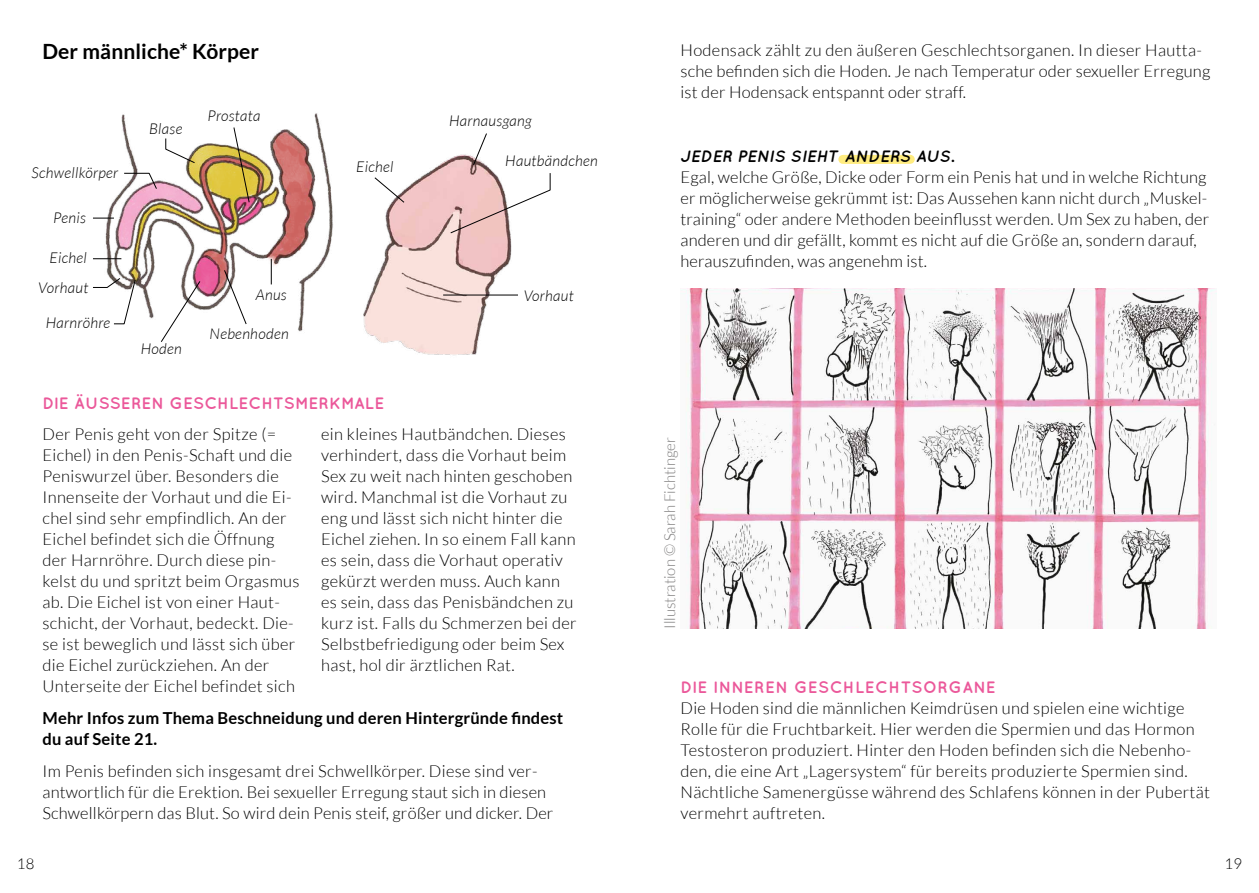
<style>
.page{position:relative;width:1259px;height:893px;background:#fff}
.page>*{position:absolute;margin:0;border:0;box-sizing:border-box;transform-origin:0 0}
.t1{font:700 21px "Lato";letter-spacing:.005em;color:#000}
.t2{font:300 16.5px/21px "Lato";letter-spacing:.02em;color:#000}
.t3{font:700 16.5px/21px "Lato";letter-spacing:.01em;color:#000}
.t4{font:700 16.5px "Quicksand";letter-spacing:.01em;color:#eb589a}
.t5{font:700 16.5px "Quicksand";letter-spacing:.03em;color:#eb589a}
.t6{font:italic 700 16.5px "Quicksand";color:#000}
.t7{font:italic 300 15px "Lato";letter-spacing:.02em;color:#000}
.t8{font:300 15px "Lato";color:#7c7b7b}
.t9{font:300 15px "Lato";color:#000}
.s1{font-style:normal}
</style>
<div class="page">
<svg style="left:838px;top:154px;width:77px;height:10px"></svg>
<img style="left:680px;top:289px;width:536px;height:340px">
<img style="left:93px;top:113px;width:425px;height:243px">
<svg style="left:124px;top:173px;width:33px;height:16px"></svg>
<svg style="left:93px;top:218px;width:21px;height:1px"></svg>
<svg style="left:93px;top:258px;width:28px;height:1px"></svg>
<svg style="left:93px;top:278px;width:43px;height:46px"></svg>
<svg style="left:161px;top:281px;width:39px;height:61px"></svg>
<svg style="left:224px;top:270px;width:23px;height:54px"></svg>
<svg style="left:271px;top:259px;width:1px;height:25px"></svg>
<svg style="left:165px;top:138px;width:30px;height:25px"></svg>
<svg style="left:233px;top:127px;width:17px;height:76px"></svg>
<svg style="left:374px;top:177px;width:30px;height:26px"></svg>
<svg style="left:473px;top:133px;width:14px;height:32px"></svg>
<svg style="left:450px;top:173px;width:100px;height:60px"></svg>
<hr style="left:443px;top:295px;width:75px;height:1px;background:#000">
<p class="t1" style="left:43px;top:40px;width:218px">Der männliche* Körper</p>
<p class="t7" style="left:32px;top:164px;width:88px">Schwellkörper</p>
<p class="t7" style="left:53px;top:209px;width:34px">Penis</p>
<p class="t7" style="left:50px;top:250px;width:39px">Eichel</p>
<p class="t7" style="left:38px;top:280px;width:52px">Vorhaut</p>
<p class="t7" style="left:46px;top:315px;width:66px">Harnröhre</p>
<p class="t7" style="left:149px;top:120px;width:35px">Blase</p>
<p class="t7" style="left:141px;top:340px;width:43px">Hoden</p>
<p class="t7" style="left:207px;top:108px;width:54px">Prostata</p>
<p class="t7" style="left:256px;top:286px;width:32px">Anus</p>
<p class="t7" style="left:210px;top:325px;width:81px">Nebenhoden</p>
<p class="t7" style="left:356px;top:158px;width:39px">Eichel</p>
<p class="t7" style="left:449px;top:112px;width:84px">Harnausgang</p>
<p class="t7" style="left:505px;top:152px;width:94px">Hautbändchen</p>
<p class="t7" style="left:524px;top:288px;width:52px">Vorhaut</p>
<p class="t4" style="left:43px;top:393px;width:343px">DIE ÄUSSEREN GESCHLECHTSMERKMALE</p>
<p class="t2" style="left:43px;top:424px;width:258px">Der Penis geht von der Spitze (= Eichel) in den Penis-Schaft und die Peniswurzel über. Besonders die Innenseite der Vorhaut und die Ei&shy;chel sind sehr empfindlich. An der Eichel befindet sich die Öffnung der Harnröhre. Durch diese pin&shy;kelst du und spritzt beim Orgasmus ab. Die Eichel ist von einer Haut&shy;schicht, der Vorhaut, bedeckt. Die&shy;se ist beweglich und lässt sich über die Eichel zurückziehen. An der Unterseite der Eichel befindet sich</p>
<p class="t2" style="left:321px;top:424px;width:257px">ein kleines Hautbändchen. Dieses verhindert, dass die Vorhaut beim Sex zu weit nach hinten geschoben wird. Manchmal ist die Vorhaut zu eng und lässt sich nicht hinter die Eichel ziehen. In so einem Fall kann es sein, dass die Vorhaut operativ gekürzt werden muss. Auch kann es sein, dass das Penisbändchen zu kurz ist. Falls du Schmerzen bei der Selbstbefriedigung oder beim Sex hast, hol dir ärztlichen Rat.</p>
<p class="t3" style="left:43px;top:707px;width:522px">Mehr Infos zum Thema Beschneidung und deren Hintergründe findest du auf Seite 21.</p>
<p class="t2" style="left:43px;top:760px;width:512px">Im Penis befinden sich insgesamt drei Schwellkörper. Diese sind ver&shy;antwortlich für die Erektion. Bei sexueller Erregung staut sich in diesen<br>Schwellkörpern das Blut. So wird dein Penis steif, größer und dicker. Der</p>
<p class="t2" style="left:680px;top:39px;width:531px">Hodensack zählt zu den äußeren Geschlechtsorganen. In dieser Hautta&shy;sche befinden sich die Hoden. Je nach Temperatur oder sexueller Erregung ist der Hodensack entspannt oder straff.</p>
<p class="t6" style="left:680px;top:146px;width:275px">JEDER PENIS SIEHT ANDERS AUS<span class="s1">.</span></p>
<p class="t2" style="left:680px;top:166px;width:530px">Egal, welche Größe, Dicke oder Form ein Penis hat und in welche Richtung er möglicherweise gekrümmt ist: Das Aussehen kann nicht durch „Muskel&shy;training“ oder andere Methoden beeinflusst werden. Um Sex zu haben, der anderen und dir gefällt, kommt es nicht auf die Größe an, sondern darauf, herauszufinden, was angenehm ist.</p>
<p class="t8" style="left:662px;top:629px;width:193px;rotate:-90deg">Illustration © Sarah Fichtinger</p>
<p class="t5" style="left:680px;top:677px;width:316px">DIE INNEREN GESCHLECHTSORGANE</p>
<p class="t2" style="left:680px;top:697px;width:531px">Die Hoden sind die männlichen Keimdrüsen und spielen eine wichtige Rolle für die Fruchtbarkeit. Hier werden die Spermien und das Hormon Testosteron produziert. Hinter den Hoden befinden sich die Nebenho&shy;den, die eine Art „Lagersystem“ für bereits produzierte Spermien sind.<br>Nächtliche Samenergüsse während des Schlafens können in der Pubertät vermehrt auftreten.</p>
<p class="t9" style="left:17px;top:856px;width:19px">18</p>
<p class="t9" style="left:1224px;top:856px;width:19px">19</p>
</div>
